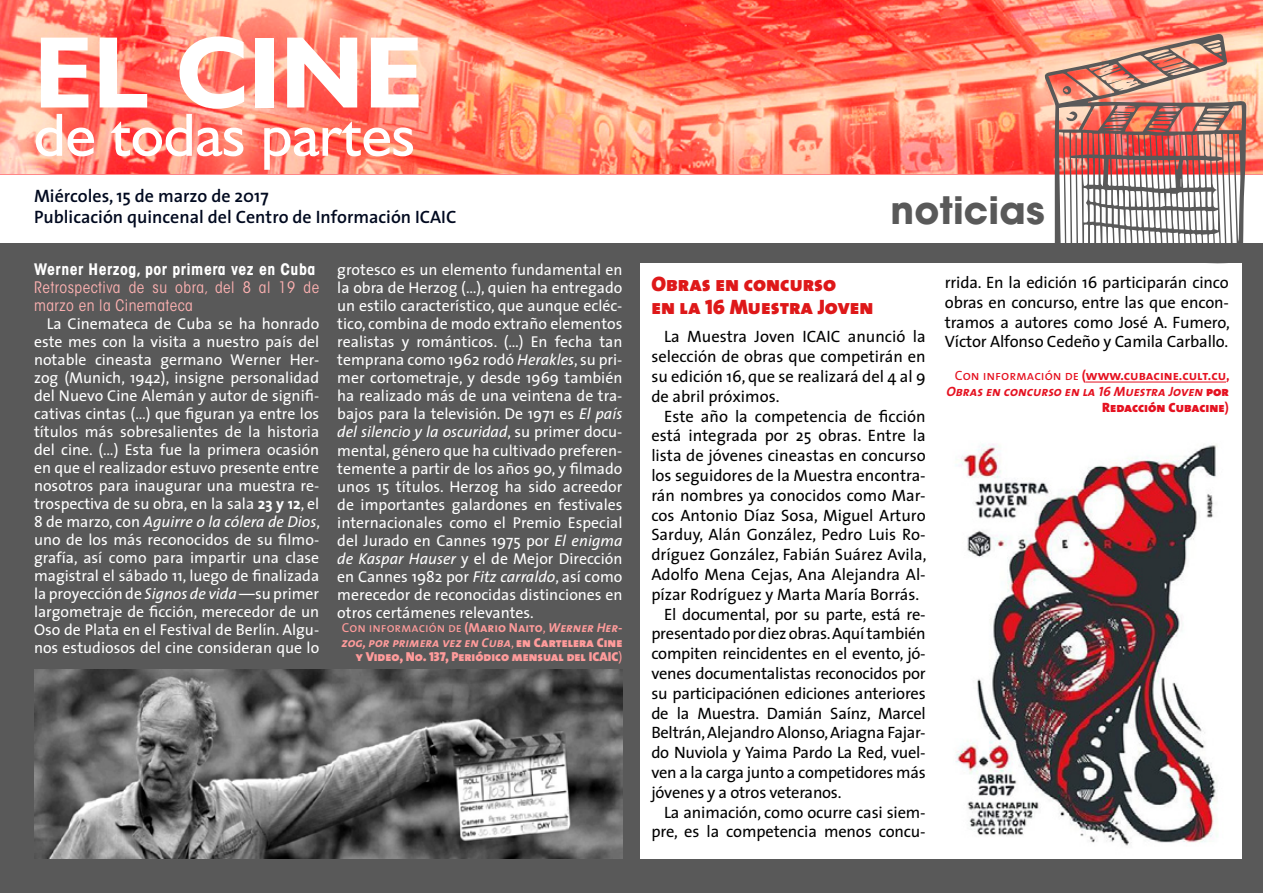
<style>
.page{position:relative;width:1263px;height:893px;background:#fff}
.page>*{position:absolute;margin:0;border:0;box-sizing:border-box;transform-origin:0 0}
.t1{font:700 102.3px "Humanist 521 BT";color:#fff}
.t2{font:61.35px "Humanist 521 BT";color:#fff}
.t3{font:700 37.5px "ITC Avant Garde Std";letter-spacing:.005em;color:#595959}
.t4{font:21px/22.6px "The Sans Black Caps";color:#de1819}
.t5{font:600 18px/21.6px "The Sans";color:#00091f}
.t6{font:16.5px/19.8px "The Sans";letter-spacing:-.01em;color:#000;text-align:justify}
.t7{font:15.75px/18px "The Sans";color:#fff;text-align:justify}
.t8{font:condensed 15.75px/18px "ITC Avant Garde Std";letter-spacing:.03em;color:#ffb2b2}
.t9{font:700 condensed 15.75px "ITC Avant Garde Std";letter-spacing:.03em;color:#fff}
.t10{font:13.5px "The Sans Bold Caps";color:#e51221}
.t11{font:13.5px "The Sans Bold Italic Caps";color:#e51221}
.t12{font:13.5px "The Sans Black Caps";color:#e51221}
.t13{font:13.05px "The Sans Bold Italic Caps";color:#ff9b9b}
.t14{font:13.05px "The Sans Black Caps";color:#ff9b9b}
.t15{font:13.05px "The Sans Regular Caps";color:#ff9b9b}
.s1{font-weight:700}
.s2{font-style:italic}
.s3{font-family:"The Sans Bold Caps"}
.s4{font-family:"The Sans Bold Italic Caps"}
.s5{font-family:"The Sans Regular Caps"}
.s6{font-family:"The Sans Black Caps"}
</style>
<div class="page">
<div style="left:0;top:244px;width:1263px;height:649px;background:#595959"></div>
<div style="left:640px;top:263px;width:602px;height:596px;background:#fff"></div>
<img style="left:1px;top:1px;width:1261px;height:173px">
<svg style="left:1044px;top:34px;width:202px;height:230px"></svg>
<svg style="left:1063px;top:86px;width:8px;height:8px"></svg>
<svg style="left:1066px;top:111px;width:12px;height:10px"></svg>
<svg style="left:1126px;top:82px;width:12px;height:5px"></svg>
<img style="left:956px;top:444px;width:262px;height:402px">
<hr style="left:1086px;top:382px;width:140px;height:1px;background:#e51221">
<img style="left:34px;top:670px;width:588px;height:189px">
<h1 class="t1" style="left:34px;top:9px;width:390px">EL CINE</h1>
<h2 class="t2" style="left:34px;top:97px;width:382px">de todas partes</h2>
<p class="t5" style="left:34px;top:184px;width:424px">Miércoles, 15 de marzo de 2017<br>Publicación quincenal del Centro de Información ICAIC</p>
<p class="t9" style="left:34px;top:259px;width:283px">Werner Herzog, por primera vez en Cuba</p>
<p class="t8" style="left:34px;top:279px;width:287px">Retrospectiva de su obra, del 8 al 19 de marzo en la Cinemateca</p>
<p class="t7" style="left:34px;top:314px;width:287px;text-indent:13px">La Cinemateca de Cuba se ha honrado este mes con la visita a nuestro país del notable cineasta germano Werner Her&shy;zog (Munich, 1942), insigne personalidad del Nuevo Cine Alemán y autor de signifi&shy;cativas cintas (…) que figuran ya entre los títulos más sobresalientes de la historia del cine. (…) Esta fue la primera ocasión en que el realizador estuvo presente entre nosotros para inaugurar una muestra re&shy;trospectiva de su obra, en la sala <span class="s1">23 y 12</span>, el 8 de marzo, con <span class="s2">Aguirre o la cólera de Dios</span>, uno de los más reconocidos de su filmo&shy;grafía, así como para impartir una clase magistral el sábado 11, luego de finalizada la proyección de <span class="s2">Signos de vida</span> —su primer largometraje de ficción, merecedor de un Oso de Plata en el Festival de Berlín. Algu&shy;nos estudiosos del cine consideran que lo</p>
<p class="t7" style="left:337px;top:261px;width:287px">grotesco es un elemento fundamental en la obra de Herzog (…), quien ha entregado un estilo característico, que aunque ecléc&shy;tico, combina de modo extraño elementos realistas y románticos. (…) En fecha tan temprana como 1962 rodó <span class="s2">Herakles</span>, su pri&shy;mer cortometraje, y desde 1969 también ha realizado más de una veintena de tra&shy;bajos para la televisión. De 1971 es <span class="s2">El país del silencio y la oscuridad</span>, su primer docu&shy;mental, género que ha cultivado preferen&shy;temente a partir de los años 90, y filmado unos 15 títulos. Herzog ha sido acreedor de importantes galardones en festivales internacionales como el Premio Especial del Jurado en Cannes 1975 por <span class="s2">El enigma de Kaspar Hauser</span> y el de Mejor Dirección en Cannes 1982 por <span class="s2">Fitz carraldo</span>, así como merecedor de reconocidas distinciones en otros certámenes relevantes.</p>
<p class="t15" style="left:342px;top:620px;width:282px">Con información de <span class="s3">(Mario Naito</span>, <span class="s4">Werner Her-</span></p>
<p class="t13" style="left:341px;top:631px;width:283px">zog, por primera vez en Cuba<span class="s5">,</span> <span class="s6">en Cartelera Cine</span></p>
<p class="t14" style="left:356px;top:646px;width:268px">y Video, No. 137, Periódico mensual del ICAIC<span class="s5">)</span></p>
<h3 class="t3" style="left:891px;top:186px;width:156px">noticias</h3>
<h3 class="t4" style="left:651px;top:273px;width:224px">Obras en concurso<br>en la 16 Muestra Joven</h3>
<p class="t6" style="left:651px;top:326px;width:276px;text-indent:13px">La Muestra Joven ICAIC anunció la selección de obras que competirán en su edición 16, que se realizará del 4 al 9 de abril próximos.</p>
<p class="t6" style="left:664px;top:406px;width:263px">Este año la competencia de ficción</p>
<p class="t6" style="left:651px;top:425px;width:276px">está integrada por 25 obras. Entre la</p>
<p class="t6" style="left:651px;top:445px;width:276px">lista de jóvenes cineastas en concurso</p>
<p class="t6" style="left:651px;top:465px;width:276px">los seguidores de la Muestra encontra-</p>
<p class="t6" style="left:651px;top:485px;width:276px">rán nombres ya conocidos como Mar-</p>
<p class="t6" style="left:651px;top:505px;width:276px">cos Antonio Díaz Sosa, Miguel Arturo</p>
<p class="t6" style="left:651px;top:524px;width:276px">Sarduy, Alán González, Pedro Luis Ro-</p>
<p class="t6" style="left:651px;top:544px;width:277px">dríguez González, Fabián Suárez Avila,</p>
<p class="t6" style="left:651px;top:564px;width:276px">Adolfo Mena Cejas, Ana Alejandra Al-</p>
<p class="t6" style="left:651px;top:584px;width:269px">pízar Rodríguez y Marta María Borrás.</p>
<p class="t6" style="left:664px;top:604px;width:263px">El documental, por su parte, está re-</p>
<p class="t6" style="left:651px;top:623px;width:276px">presentado por diez obras. Aquí también</p>
<p class="t6" style="left:651px;top:643px;width:276px">compiten reincidentes en el evento, jó-</p>
<p class="t6" style="left:651px;top:663px;width:276px">venes documentalistas reconocidos por</p>
<p class="t6" style="left:651px;top:683px;width:276px">su participaciónen ediciones anteriores</p>
<p class="t6" style="left:651px;top:703px;width:276px">de la Muestra. Damián Saínz, Marcel</p>
<p class="t6" style="left:651px;top:722px;width:276px">Beltrán, Alejandro Alonso, Ariagna Fajar-</p>
<p class="t6" style="left:651px;top:742px;width:276px">do Nuviola y Yaima Pardo La Red, vuel-</p>
<p class="t6" style="left:651px;top:762px;width:276px">ven a la carga junto a competidores más</p>
<p class="t6" style="left:651px;top:782px;width:192px">jóvenes y a otros veteranos.</p>
<p class="t6" style="left:664px;top:802px;width:263px">La animación, como ocurre casi siem-</p>
<p class="t6" style="left:651px;top:821px;width:276px">pre, es la competencia menos concu-</p>
<p class="t6" style="left:945px;top:272px;width:286px">rrida. En la edición 16 participarán cinco obras en concurso, entre las que encon&shy;tramos a autores como José A. Fumero, Víctor Alfonso Cedeño y Camila Carballo.</p>
<p class="t10" style="left:955px;top:364px;width:276px"><span class="s5">Con información de</span> (www.cubacine.cult.cu,</p>
<p class="t11" style="left:946px;top:380px;width:284px">Obras en concurso en la 16 Muestra Joven <span class="s6">por</span></p>
<p class="t12" style="left:1102px;top:396px;width:128px">Redacción Cubacine<span class="s3">)</span></p>
</div>
